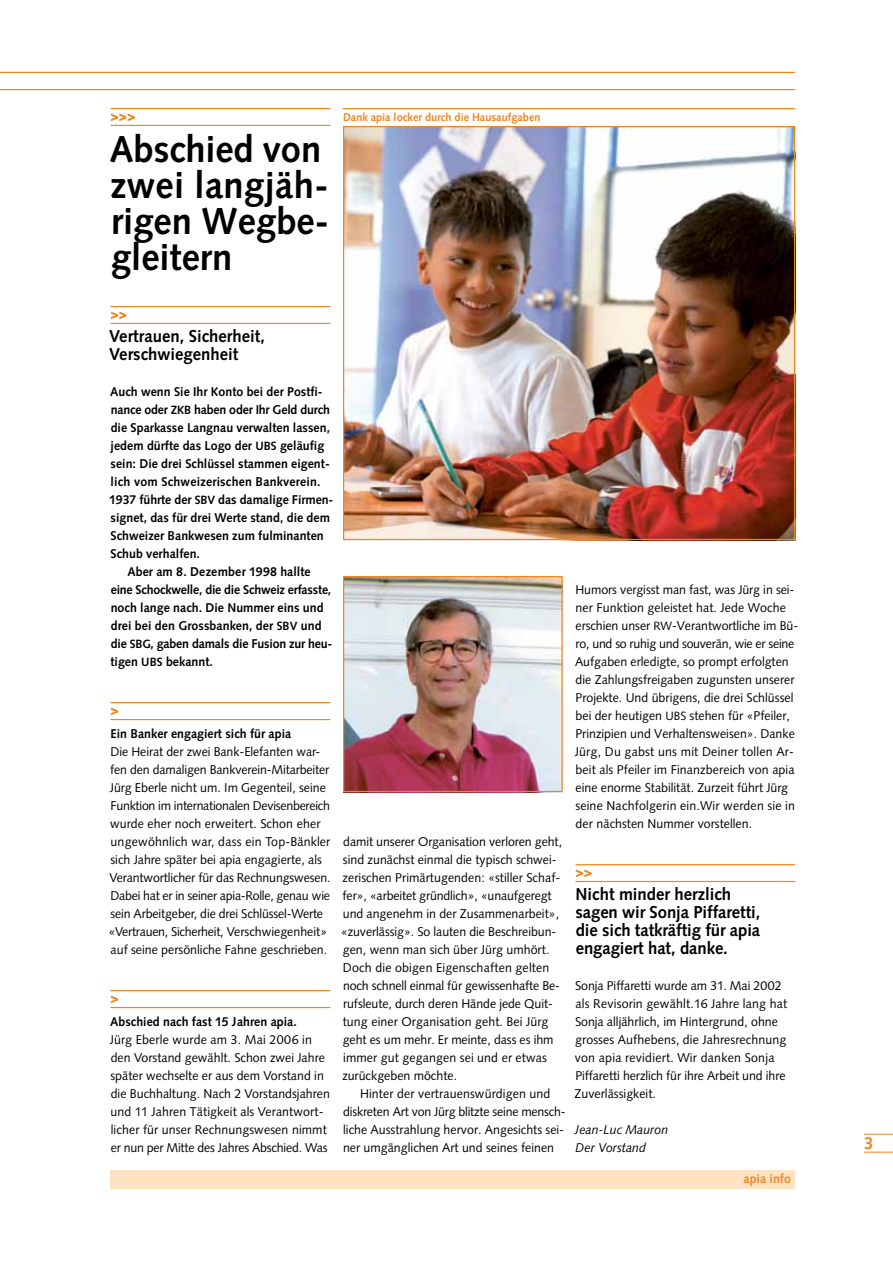
<style>
.page{position:relative;width:893px;height:1263px;background:#fff}
.page>*{position:absolute;margin:0;border:0;box-sizing:border-box;transform-origin:0 0}
.t1{font:700 37.5px/36px "Syntax";color:#000}
.t2{font:700 17.25px/18px "Syntax";letter-spacing:-.005em;color:#000}
.t3{font:700 17.25px "Syntax";color:#ee8620}
.t4{font:900 14.25px "Syntax";color:#ee8620}
.t5{font:12.75px/18px "Syntax";color:#000}
.t6{font:700 12.75px "Syntax";color:#000}
.t7{font:700 12.75px "Syntax";letter-spacing:-.02em;color:#000}
.t8{font:italic 12.75px/18px "Syntax";color:#000}
.t9{font:700 12.75px "Syntax";color:#ee8620}
.t10{font:700 11.25px "Syntax";color:#ee8620}
.s1{font-size:12px}
</style>
<div class="page">
<hr style="left:0;top:89px;width:795px;height:1px;background:#ee8620">
<hr style="left:0;top:72px;width:795px;height:1px;background:#ee8620">
<img style="left:345px;top:578px;width:216px;height:212px">
<div style="left:343px;top:576px;width:220px;height:216px;border:1px solid #ee8620"></div>
<svg style="left:864px;top:1134px;width:29px;height:1px"></svg>
<svg style="left:864px;top:1152px;width:29px;height:1px"></svg>
<div style="left:111px;top:1170px;width:684px;height:18px;background:#fee3c3"></div>
<hr style="left:111px;top:125px;width:219px;height:1px;background:#ee8620">
<hr style="left:111px;top:108px;width:219px;height:1px;background:#ee8620">
<hr style="left:111px;top:323px;width:219px;height:1px;background:#ee8620">
<hr style="left:111px;top:306px;width:219px;height:1px;background:#ee8620">
<hr style="left:111px;top:719px;width:219px;height:1px;background:#ee8620">
<hr style="left:111px;top:702px;width:219px;height:1px;background:#ee8620">
<hr style="left:111px;top:1007px;width:219px;height:1px;background:#ee8620">
<hr style="left:111px;top:990px;width:219px;height:1px;background:#ee8620">
<hr style="left:575px;top:881px;width:220px;height:1px;background:#ee8620">
<hr style="left:575px;top:864px;width:220px;height:1px;background:#ee8620">
<img style="left:345px;top:128px;width:448px;height:410px">
<hr style="left:343px;top:108px;width:452px;height:1px;background:#ee8620">
<p class="t4" style="left:110px;top:107px;width:27px">&gt;&gt;&gt;</p>
<h1 class="t1" style="left:109px;top:131px;width:221px">Abschied von zwei langjäh&shy;rigen Wegbe&shy;gleitern</h1>
<p class="t4" style="left:110px;top:305px;width:18px">&gt;&gt;</p>
<h2 class="t2" style="left:109px;top:327px;width:157px">Vertrauen, Sicherheit,<br>Verschwiegenheit</h2>
<p class="t6" style="left:110px;top:384px;width:214px">Auch wenn Sie Ihr Konto bei der Postfi-</p>
<p class="t6" style="left:111px;top:402px;width:221px">nance oder <span class="s1">ZKB</span> haben oder Ihr Geld durch</p>
<p class="t6" style="left:111px;top:420px;width:221px">die Sparkasse Langnau verwalten lassen,</p>
<p class="t6" style="left:111px;top:438px;width:215px">jedem dürfte das Logo der <span class="s1">UBS</span> geläufig</p>
<p class="t6" style="left:111px;top:456px;width:221px">sein: Die drei Schlüssel stammen eigent-</p>
<p class="t6" style="left:111px;top:474px;width:212px">lich vom Schweizerischen Bankverein.</p>
<p class="t6" style="left:109px;top:492px;width:226px">1937 führte der <span class="s1">SBV</span> das damalige Firmen-</p>
<p class="t6" style="left:111px;top:510px;width:221px">signet, das für drei Werte stand, die dem</p>
<p class="t6" style="left:110px;top:528px;width:215px">Schweizer Bankwesen zum fulminanten</p>
<p class="t6" style="left:110px;top:546px;width:91px">Schub verhalfen.</p>
<p class="t6" style="left:128px;top:564px;width:185px">Aber am 8. Dezember 1998 hallte</p>
<p class="t7" style="left:111px;top:582px;width:222px">eine Schockwelle, die die Schweiz erfasste,</p>
<p class="t6" style="left:111px;top:600px;width:214px">noch lange nach. Die Nummer eins und</p>
<p class="t6" style="left:111px;top:618px;width:212px">drei bei den Grossbanken, der <span class="s1">SBV</span> und</p>
<p class="t6" style="left:111px;top:636px;width:223px">die <span class="s1">SBG</span>, gaben damals die Fusion zur heu-</p>
<p class="t6" style="left:110px;top:654px;width:104px">tigen <span class="s1">UBS</span> bekannt.</p>
<p class="t4" style="left:110px;top:701px;width:10px">&gt;</p>
<p class="t6" style="left:111px;top:726px;width:182px">Ein Banker engagiert sich für apia</p>
<p class="t5" style="left:108px;top:743px;width:224px">Die Heirat der zwei Bank-Elefanten war&shy;fen den damaligen Bankverein-Mitarbeiter Jürg Eberle nicht um. Im Gegenteil, seine Funktion im internationalen Devisenbereich wurde eher noch erweitert. Schon eher ungewöhnlich war, dass ein Top-Bänkler sich Jahre später bei apia engagierte, als Verantwortlicher für das Rechnungswesen.<br>Dabei hat er in seiner apia-Rolle, genau wie sein Arbeitgeber, die drei Schlüssel-Werte «Vertrauen, Sicherheit, Verschwiegenheit» auf seine persönliche Fahne geschrieben.</p>
<p class="t4" style="left:110px;top:989px;width:10px">&gt;</p>
<p class="t6" style="left:110px;top:1014px;width:188px">Abschied nach fast 15 Jahren apia.</p>
<p class="t5" style="left:110px;top:1031px;width:222px">Jürg Eberle wurde am 3. Mai 2006 in den Vorstand gewählt. Schon zwei Jahre später wechselte er aus dem Vorstand in die Buchhaltung. Nach 2 Vorstandsjahren und 11 Jahren Tätigkeit als Verantwort&shy;licher für unser Rechnungswesen nimmt er nun per Mitte des Jahres Abschied. Was</p>
<p class="t10" style="left:343px;top:110px;width:199px">Dank apia locker durch die Hausaufgaben</p>
<p class="t5" style="left:341px;top:833px;width:223px">damit unserer Organisation verloren geht, sind zunächst einmal die typisch schwei&shy;zerischen Primärtugenden: «stiller Schaf&shy;fer», «arbeitet gründlich», «unaufgeregt und angenehm in der Zusammenarbeit», «zuverlässig». So lauten die Beschreibun&shy;gen, wenn man sich über Jürg umhört.<br>Doch die obigen Eigenschaften gelten noch schnell einmal für gewissenhafte Be&shy;rufsleute, durch deren Hände jede Quit&shy;tung einer Organisation geht. Bei Jürg geht es um mehr. Er meinte, dass es ihm immer gut gegangen sei und er etwas zurückgeben möchte.</p>
<p class="t5" style="left:343px;top:1085px;width:224px;text-indent:17px">Hinter der vertrauenswürdigen und diskreten Art von Jürg blitzte seine mensch&shy;liche Ausstrahlung hervor. Angesichts sei&shy;ner umgänglichen Art und seines feinen</p>
<p class="t5" style="left:575px;top:581px;width:225px">Humors vergisst man fast, was Jürg in sei&shy;ner Funktion geleistet hat. Jede Woche erschien unser <span class="s1">RW</span>-Verantwortliche im Bü&shy;ro, und so ruhig und souverän, wie er seine Aufgaben erledigte, so prompt erfolgten die Zahlungsfreigaben zugunsten unserer Projekte. Und übrigens, die drei Schlüssel bei der heutigen <span class="s1">UBS</span> stehen für «Pfeiler, Prinzipien und Verhaltensweisen». Danke Jürg, Du gabst uns mit Deiner tollen Ar&shy;beit als Pfeiler im Finanzbereich von apia eine enorme Stabilität. Zurzeit führt Jürg seine Nachfolgerin ein.Wir werden sie in der nächsten Nummer vorstellen.</p>
<p class="t4" style="left:575px;top:863px;width:18px">&gt;&gt;</p>
<h2 class="t2" style="left:575px;top:885px;width:186px">Nicht minder herzlich sagen wir Sonja Piffaretti, die sich tatkräftig für apia engagiert hat, danke.</h2>
<p class="t5" style="left:574px;top:977px;width:214px">Sonja Piffaretti wurde am 31. Mai 2002 als Revisorin gewählt.16 Jahre lang hat Sonja alljährlich, im Hintergrund, ohne grosses Aufhebens, die Jahresrechnung von apia revidiert. Wir danken Sonja Piffaretti herzlich für ihre Arbeit und ihre Zuverlässigkeit.</p>
<p class="t8" style="left:575px;top:1121px;width:95px">Jean-Luc Mauron<br>Der Vorstand</p>
<p class="t9" style="left:743px;top:1171px;width:49px">apia info</p>
<h2 class="t3" style="left:864px;top:1133px;width:11px">3</h2>
</div>
